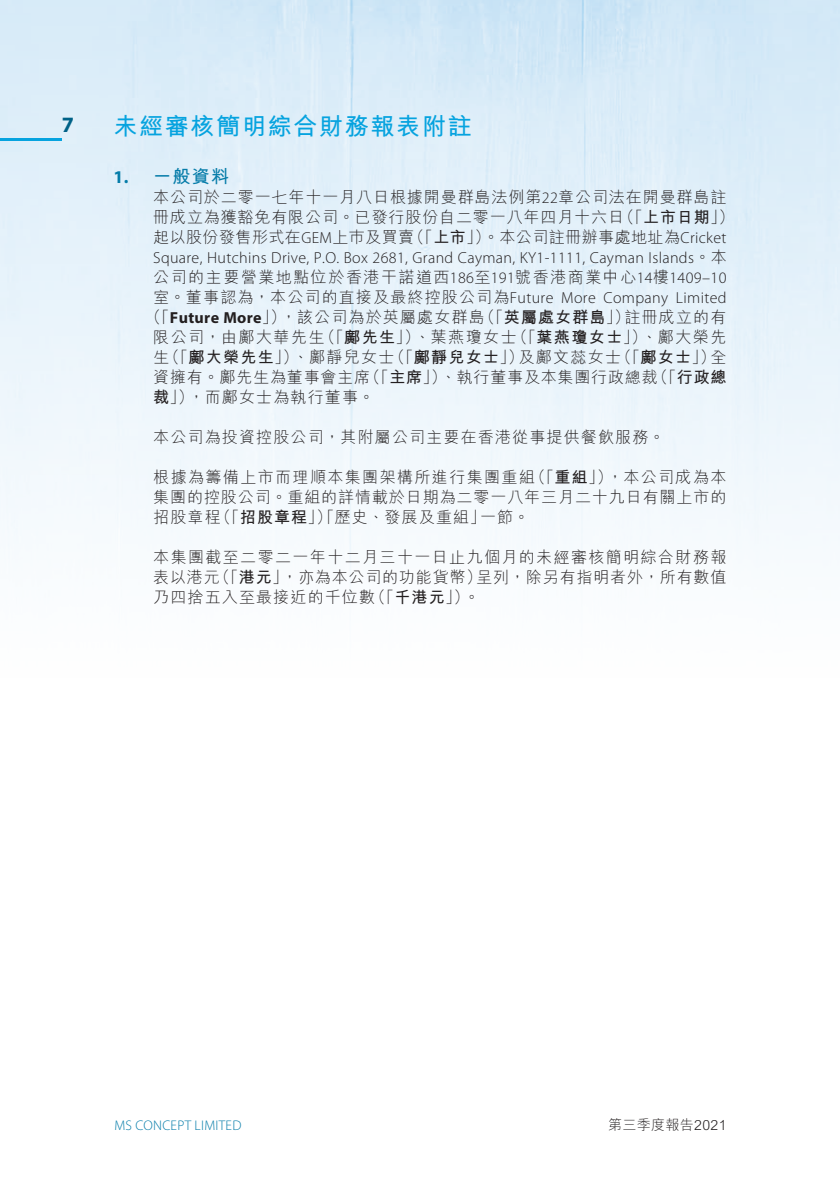
<style>
.page{position:relative;width:840px;height:1191px;background:#fff}
.page>*{position:absolute;margin:0;border:0;box-sizing:border-box;transform-origin:0 0}
.t1{font:700 24px "M Hei HK";letter-spacing:.07em;color:#06a3df}
.t2{font:700 22px "Myriad Pro";color:#006187}
.t3{font:700 18px "M Hei HK";color:#057ca9}
.t4{font:300 16px/20px "M Hei HK";letter-spacing:.055em;color:#231f20;text-align:justify}
.t5{font:300 16px "Myriad Pro";letter-spacing:.02em;color:#231f20}
.t6{font:300 16px "M Hei HK";letter-spacing:.095em;color:#231f20}
.t7{font:300 14px "Myriad Pro";letter-spacing:.02em;color:#057ca9}
.t8{font:300 14px "M Hei HK";letter-spacing:.025em;color:#231f20}
.s1{font-family:"Myriad Pro"}
.s2{font-weight:700}
.s3{font-family:"M Hei HK"}
.s4{font-family:"Myriad Pro";font-weight:700}
</style>
<div class="page">
<hr style="left:0;top:138px;width:62px;height:3px;background:#06a3df">
<h2 class="t2" style="left:62px;top:110px;width:14px">7</h2>
<h1 class="t1" style="left:113px;top:109px;width:359px">未經審核簡明綜合財務報表附註</h1>
<p class="t3" style="left:113px;top:163px;width:117px"><span class="s1">1.</span> 一般資料</p>
<p class="t4" style="left:153px;top:187px;width:582px;text-align:left">本公司於二零一七年十一月八日根據開曼群島法例第<span class="s1">22</span>章公司法在開曼群島註冊成立為獲豁免有限公司。已發行股份自二零一八年四月十六日（「<span class="s2">上市日期</span>」）起以股份發售形式在<span class="s1">GEM</span>上巿及買賣（「<span class="s2">上市</span>」）。本公司註冊辦事處地址為<span class="s1">Cricket</span></p>
<p class="t5" style="left:153px;top:248px;width:574px">Square, Hutchins Drive, P.O. Box 2681, Grand Cayman, KY1-1111, Cayman Islands<span class="s3">。本</span></p>
<p class="t6" style="left:153px;top:266px;width:574px">公司的主要營業地點位於香港干諾道西<span class="s1">186</span>至<span class="s1">191</span>號香港商業中心<span class="s1">14</span>樓<span class="s1">1409–10</span></p>
<p class="t5" style="left:153px;top:288px;width:574px"><span class="s3">室。董事認為，本公司的直接及最終控股公司為</span>Future More Company Limited</p>
<p class="t4" style="left:153px;top:307px;width:574px;text-indent:-8px">（「<span class="s4">Future More</span>」），該公司為於英屬處女群島（「<span class="s2">英屬處女群島</span>」）註冊成立的有限公司，由鄺大華先生（「<span class="s2">鄺先生</span>」）、葉燕瓊女士（「<span class="s2">葉燕瓊女士</span>」）、鄺大榮先生（「<span class="s2">鄺大榮先生</span>」）、鄺靜兒女士（「<span class="s2">鄺靜兒女士</span>」）及鄺文蕊女士（「<span class="s2">鄺女士</span>」）全資擁有。鄺先生為董事會主席（「<span class="s2">主席</span>」）、執行董事及本集團行政總裁（「<span class="s2">行政總裁</span>」），而鄺女士為執行董事。</p>
<p class="t4" style="left:153px;top:427px;width:513px">本公司為投資控股公司，其附屬公司主要在香港從事提供餐飲服務。</p>
<p class="t4" style="left:153px;top:467px;width:574px">根據為籌備上市而理順本集團架構所進行集團重組（「<span class="s2">重組</span>」），本公司成為本集團的控股公司。重組的詳情載於日期為二零一八年三月二十九日有關上市的招股章程（「<span class="s2">招股章程</span>」）「歷史、發展及重組」一節。</p>
<p class="t4" style="left:153px;top:547px;width:574px">本集團截至二零二一年十二月三十一日止九個月的未經審核簡明綜合財務報表以港元（「<span class="s2">港元</span>」，亦為本公司的功能貨幣）呈列，除另有指明者外，所有數值乃四捨五入至最接近的千位數（「<span class="s2">千港元</span>」）。</p>
<p class="t7" style="left:114px;top:1116px;width:129px">MS CONCEPT LIMITED</p>
<p class="t8" style="left:607px;top:1115px;width:120px">第三季度報告2021</p>
</div>
